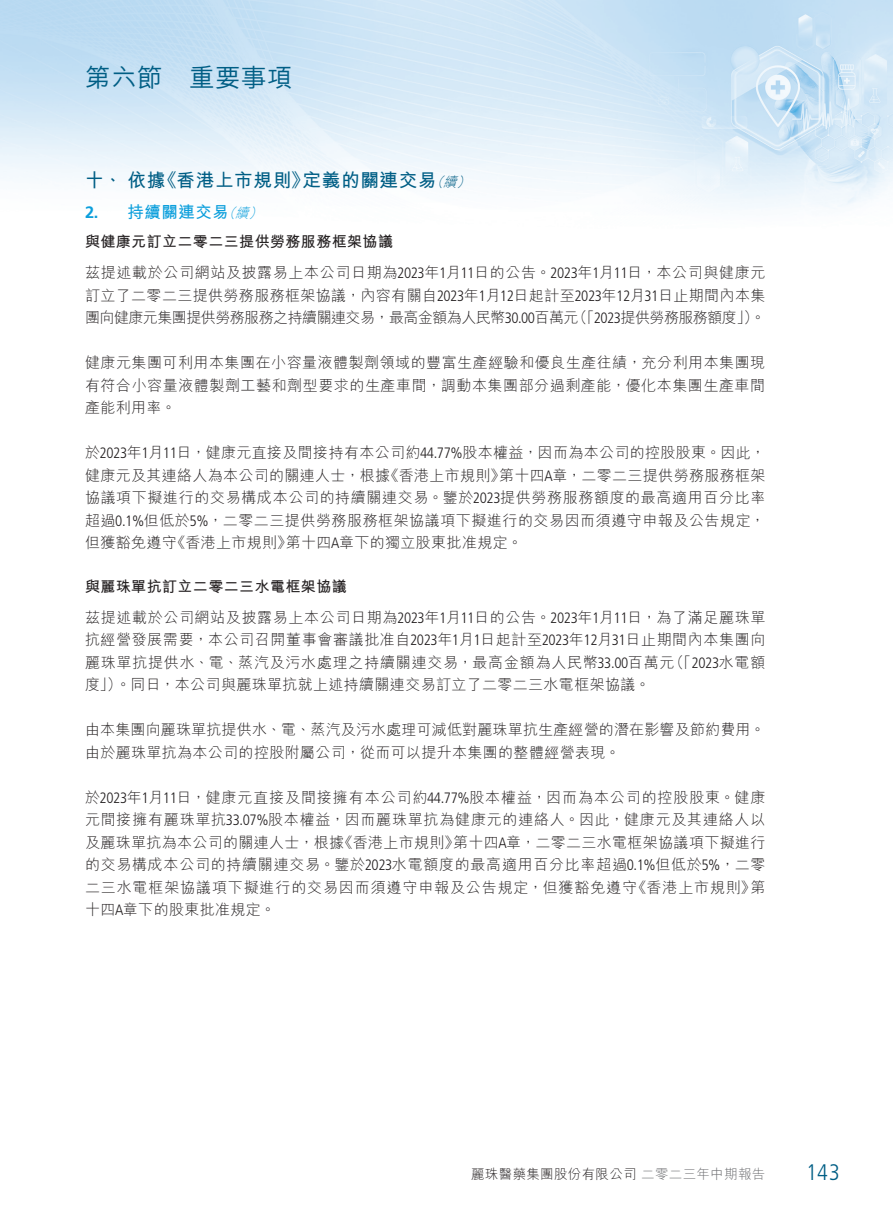
<style>
.page{position:relative;width:893px;height:1212px;background:#fff}
.page>*{position:absolute;margin:0;border:0;box-sizing:border-box;transform-origin:0 0}
.t1{font:500 25.5px "M Hei HK";letter-spacing:.02em;color:#005e85}
.t2{font:300 condensed 22.5px "Frutiger LT Std";color:#005e85}
.t3{font:700 18.75px "M Hei HK";letter-spacing:.03em;color:#005e85}
.t4{font:700 16.5px "M Hei HK";letter-spacing:.03em;color:#0c9fdc}
.t5{font:300 15px/22.5px "M Hei HK";letter-spacing:.025em;color:#231f20;text-align:justify}
.t6{font:300 15px/31px "M Hei HK";letter-spacing:.045em;color:#231f20}
.t7{font:300 15px/22.5px "M Hei HK";letter-spacing:-.035em;color:#231f20}
.t8{font:300 13.5px "M Hei HK";letter-spacing:.025em;color:#231f20}
.s1{font-weight:300;font-style:italic;font-size:13.5px}
.s2{font-family:"Frutiger LT Std"}
.s3{font-weight:700}
.s4{font-family:"Frutiger LT Std";font-stretch:condensed}
.s5{color:#6c6d70}
</style>
<div class="page">
<img style="left:0;top:0;width:893px;height:209px">
<h1 class="t1" style="left:85px;top:59px;width:209px">第六節 重要事項</h1>
<p class="t3" style="left:85px;top:166px;width:390px">十、依據《香港上市規則》定義的關連交易<span class="s1">（續）</span></p>
<p class="t4" style="left:85px;top:200px;width:182px"><span class="s2">2.</span> 持續關連交易<span class="s1">（續）</span></p>
<p class="t6" style="left:85px;top:226px;width:682px"><span class="s3">與健康元訂立二零二三提供勞務服務框架協議<br></span>茲提述載於公司網站及披露易上本公司日期為<span class="s4">2023</span>年<span class="s4">1</span>月<span class="s4">11</span>日的公告。<span class="s4">2023</span>年<span class="s4">1</span>月<span class="s4">11</span>日，本公司與健康元</p>
<p class="t7" style="left:85px;top:284px;width:682px">訂立了二零二三提供勞務服務框架協議，內容有關自<span class="s4">2023</span>年<span class="s4">1</span>月<span class="s4">12</span>日起計至<span class="s4">2023</span>年<span class="s4">12</span>月<span class="s4">31</span>日止期間內本集團向健康元集團提供勞務服務之持續關連交易，最高金額為人民幣<span class="s4">30.00</span>百萬元（「<span class="s4">2023</span>提供勞務服務額度」）。</p>
<p class="t5" style="left:85px;top:351px;width:682px">健康元集團可利用本集團在小容量液體製劑領域的豐富生產經驗和優良生產往績，充分利用本集團現有符合小容量液體製劑工藝和劑型要求的生產車間，調動本集團部分過剩產能，優化本集團生產車間產能利用率。</p>
<p class="t5" style="left:85px;top:441px;width:682px">於<span class="s4">2023</span>年<span class="s4">1</span>月<span class="s4">11</span>日，健康元直接及間接持有本公司約<span class="s4">44.77%</span>股本權益，因而為本公司的控股股東。因此，健康元及其連絡人為本公司的關連人士，根據《香港上市規則》第十四<span class="s4">A</span>章，二零二三提供勞務服務框架協議項下擬進行的交易構成本公司的持續關連交易。鑒於<span class="s4">2023</span>提供勞務服務額度的最高適用百分比率超過<span class="s4">0.1%</span>但低於<span class="s4">5%</span>，二零二三提供勞務服務框架協議項下擬進行的交易因而須遵守申報及公告規定，但獲豁免遵守《香港上市規則》第十四<span class="s4">A</span>章下的獨立股東批准規定。</p>
<p class="t6" style="left:85px;top:571px;width:682px"><span class="s3">與麗珠單抗訂立二零二三水電框架協議<br></span>茲提述載於公司網站及披露易上本公司日期為<span class="s4">2023</span>年<span class="s4">1</span>月<span class="s4">11</span>日的公告。<span class="s4">2023</span>年<span class="s4">1</span>月<span class="s4">11</span>日，為了滿足麗珠單</p>
<p class="t5" style="left:85px;top:628px;width:682px">抗經營發展需要，本公司召開董事會審議批准自<span class="s4">2023</span>年<span class="s4">1</span>月<span class="s4">1</span>日起計至<span class="s4">2023</span>年<span class="s4">12</span>月<span class="s4">31</span>日止期間內本集團向麗珠單抗提供水、電、蒸汽及污水處理之持續關連交易，最高金額為人民幣<span class="s4">33.00</span>百萬元（「<span class="s4">2023</span>水電額度」）。同日，本公司與麗珠單抗就上述持續關連交易訂立了二零二三水電框架協議。</p>
<p class="t5" style="left:85px;top:718px;width:682px">由本集團向麗珠單抗提供水、電、蒸汽及污水處理可減低對麗珠單抗生產經營的潛在影響及節約費用。由於麗珠單抗為本公司的控股附屬公司，從而可以提升本集團的整體經營表現。</p>
<p class="t5" style="left:85px;top:786px;width:682px">於<span class="s4">2023</span>年<span class="s4">1</span>月<span class="s4">11</span>日，健康元直接及間接擁有本公司約<span class="s4">44.77%</span>股本權益，因而為本公司的控股股東。健康元間接擁有麗珠單抗<span class="s4">33.07%</span>股本權益，因而麗珠單抗為健康元的連絡人。因此，健康元及其連絡人以及麗珠單抗為本公司的關連人士，根據《香港上市規則》第十四<span class="s4">A</span>章，二零二三水電框架協議項下擬進行的交易構成本公司的持續關連交易。鑒於<span class="s4">2023</span>水電額度的最高適用百分比率超過<span class="s4">0.1%</span>但低於<span class="s4">5%</span>，二零二三水電框架協議項下擬進行的交易因而須遵守申報及公告規定，但獲豁免遵守《香港上市規則》第十四<span class="s4">A</span>章下的股東批准規定。</p>
<p class="t8" style="left:471px;top:1167px;width:296px">麗珠醫藥集團股份有限公司 <span class="s5">二零二三年中期報告</span></p>
<h2 class="t2" style="left:806px;top:1159px;width:35px">143</h2>
</div>
